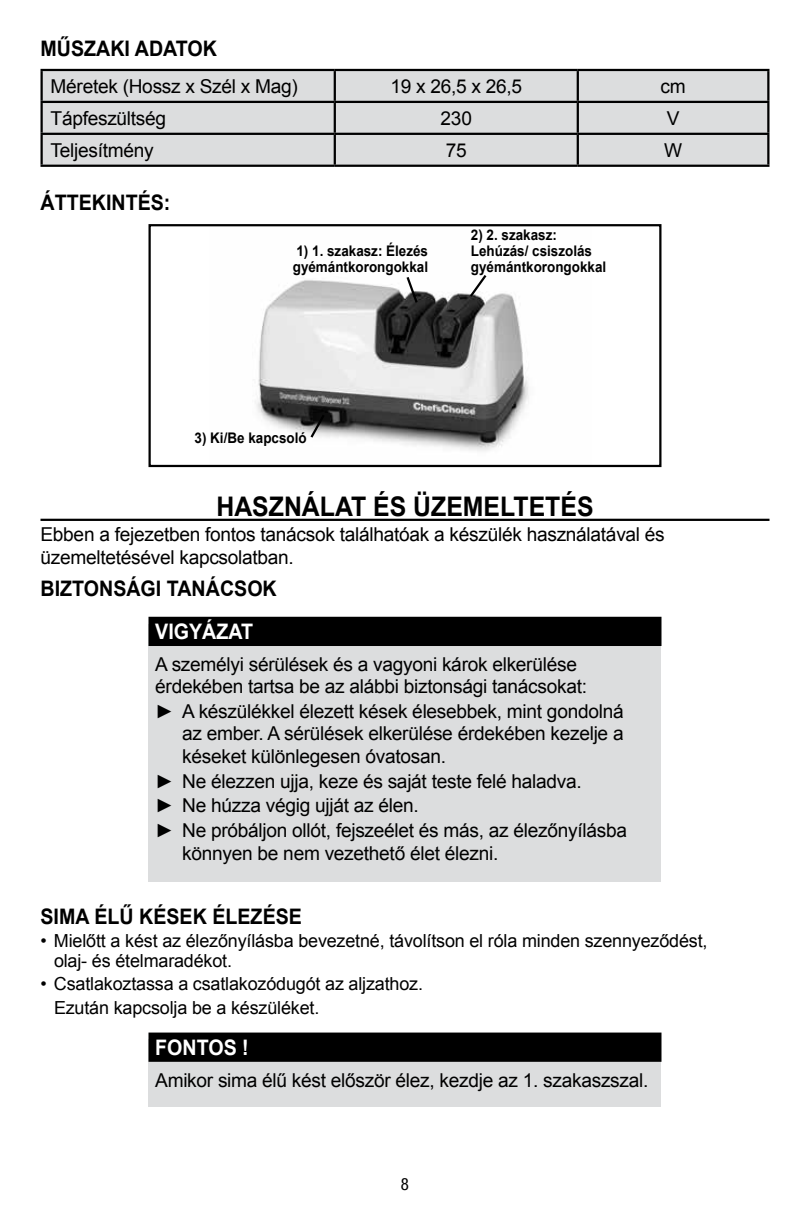
<style>
.page{position:relative;width:810px;height:1215px;background:#fff}
.page>*{position:absolute;margin:0;border:0;box-sizing:border-box;transform-origin:0 0}
.t1{font:700 27px "Arial";color:#000;scale:.92 1}
.t2{font:700 21.38px "Arial";color:#000;scale:.92 1}
.t3{font:700 21.38px "Arial";color:#fff;scale:.92 1}
.t4{font:19.12px/22.5px "Arial";letter-spacing:-.015em;color:#000}
.t5{font:18px/20.2px "Arial";letter-spacing:-.01em;color:#000}
.t6{font:condensed 16.88px "Helvetica Neue LT Std";color:#000}
.t7{font:700 14.62px/15.8px "Arial";color:#000;scale:.92 1}
</style>
<div class="page">
<div style="left:148px;top:1040px;width:514px;height:67px;background:#dcddde"></div>
<div style="left:148px;top:1033px;width:514px;height:29px;background:#000"></div>
<div style="left:148px;top:624px;width:514px;height:258px;background:#dcddde"></div>
<div style="left:148px;top:617px;width:514px;height:29px;background:#000"></div>
<div style="left:43px;top:71px;width:724px;height:94px;background:#dcddde"></div>
<hr style="left:40px;top:69px;width:295px;height:2px;background:#000">
<hr style="left:40px;top:71px;width:3px;height:30px;background:#000">
<hr style="left:335px;top:69px;width:243px;height:2px;background:#000">
<hr style="left:334px;top:71px;width:2px;height:30px;background:#000">
<hr style="left:578px;top:69px;width:191px;height:2px;background:#000">
<hr style="left:577px;top:71px;width:2px;height:30px;background:#000">
<hr style="left:767px;top:71px;width:3px;height:30px;background:#000">
<hr style="left:40px;top:101px;width:295px;height:2px;background:#000">
<hr style="left:40px;top:103px;width:3px;height:30px;background:#000">
<hr style="left:335px;top:101px;width:243px;height:2px;background:#000">
<hr style="left:334px;top:103px;width:2px;height:30px;background:#000">
<hr style="left:578px;top:101px;width:191px;height:2px;background:#000">
<hr style="left:577px;top:103px;width:2px;height:30px;background:#000">
<hr style="left:767px;top:103px;width:3px;height:30px;background:#000">
<hr style="left:40px;top:133px;width:295px;height:2px;background:#000">
<hr style="left:40px;top:135px;width:3px;height:30px;background:#000">
<hr style="left:335px;top:133px;width:243px;height:2px;background:#000">
<hr style="left:334px;top:135px;width:2px;height:30px;background:#000">
<hr style="left:578px;top:133px;width:191px;height:2px;background:#000">
<hr style="left:577px;top:135px;width:2px;height:30px;background:#000">
<hr style="left:767px;top:135px;width:3px;height:30px;background:#000">
<hr style="left:40px;top:165px;width:295px;height:2px;background:#000">
<hr style="left:335px;top:165px;width:243px;height:2px;background:#000">
<hr style="left:578px;top:165px;width:191px;height:2px;background:#000">
<img style="left:255px;top:280px;width:274px;height:171px">
<div style="left:148px;top:224px;width:514px;height:243px;border:2px solid #000"></div>
<svg style="left:468px;top:275px;width:21px;height:24px"></svg>
<svg style="left:308px;top:412px;width:19px;height:28px"></svg>
<svg style="left:405px;top:277px;width:15px;height:28px"></svg>
<hr style="left:40px;top:519px;width:730px;height:2px;background:#000">
<p class="t2" style="left:40px;top:34px;width:193px">Műszaki adatok</p>
<p class="t4" style="left:51px;top:75px;width:249px">Méretek (Hossz x Szél x Mag)</p>
<p class="t4" style="left:390px;top:75px;width:133px">19 x 26,5 x 26,5</p>
<p class="t4" style="left:660px;top:75px;width:27px">cm</p>
<p class="t4" style="left:51px;top:107px;width:117px">Tápfeszültség</p>
<p class="t4" style="left:441px;top:107px;width:33px">230</p>
<p class="t4" style="left:667px;top:107px;width:14px">V</p>
<p class="t4" style="left:51px;top:139px;width:105px">Teljesítmény</p>
<p class="t4" style="left:446px;top:139px;width:22px">75</p>
<p class="t4" style="left:664px;top:139px;width:20px">W</p>
<p class="t2" style="left:40px;top:188px;width:143px">Áttekintés:</p>
<p class="t7" style="left:293px;top:244px;width:149px">1) 1. szakasz: Élezés gyémántkorongokkal</p>
<p class="t7" style="left:471px;top:228px;width:149px">2) 2. szakasz:<br>Lehúzás/ csiszolás gyémántkorongokkal</p>
<p class="t7" style="left:195px;top:431px;width:123px">3) Ki/Be kapcsoló</p>
<h1 class="t1" style="left:216px;top:489px;width:412px">Használat és üzemeltetés</h1>
<p class="t4" style="left:40px;top:523px;width:626px">Ebben a fejezetben fontos tanácsok találhatóak a készülék használatával és üzemeltetésével kapcsolatban.</p>
<p class="t2" style="left:40px;top:575px;width:257px">Biztonsági tanácsok</p>
<p class="t3" style="left:155px;top:618px;width:29px">VIGYÁZAT</p>
<p class="t4" style="left:155px;top:653px;width:433px">A személyi sérülések és a vagyoni károk elkerülése érdekében tartsa be az alábbi biztonsági tanácsokat:</p>
<p class="t4" style="left:182px;top:700px;width:443px;text-align:justify;text-indent:-27px">► A készülékkel élezett kések élesebbek, mint gondolná az ember. A sérülések elkerülése érdekében kezelje a késeket különlegesen óvatosan.</p>
<p class="t4" style="left:155px;top:769px;width:473px;line-height:24.8px">► Ne élezzen ujja, keze és saját teste felé haladva.<br>► Ne húzza végig ujját az élen.<br>► Ne próbáljon ollót, fejszeélet és más, az élezőnyílásba</p>
<p class="t4" style="left:182px;top:842px;width:318px">könnyen be nem vezethető élet élezni.</p>
<p class="t2" style="left:40px;top:902px;width:283px">Sima élű kések élezése</p>
<p class="t5" style="left:54px;top:930px;width:655px;text-indent:-14px">• Mielőtt a kést az élezőnyílásba bevezetné, távolítson el róla minden szennyeződést, olaj- és ételmaradékot.</p>
<p class="t5" style="left:54px;top:973px;width:371px;line-height:23.6px;text-indent:-14px">• Csatlakoztassa a csatlakozódugót az aljzathoz.<br>Ezután kapcsolja be a készüléket.</p>
<p class="t3" style="left:155px;top:1033px;width:16px">FONTOS</p>
<p class="t3" style="left:242px;top:1033px;width:9px">!</p>
<p class="t4" style="left:155px;top:1069px;width:495px">Amikor sima élű kést először élez, kezdje az 1. szakaszszal.</p>
<p class="t6" style="left:401px;top:1174px;width:10px">8</p>
</div>
